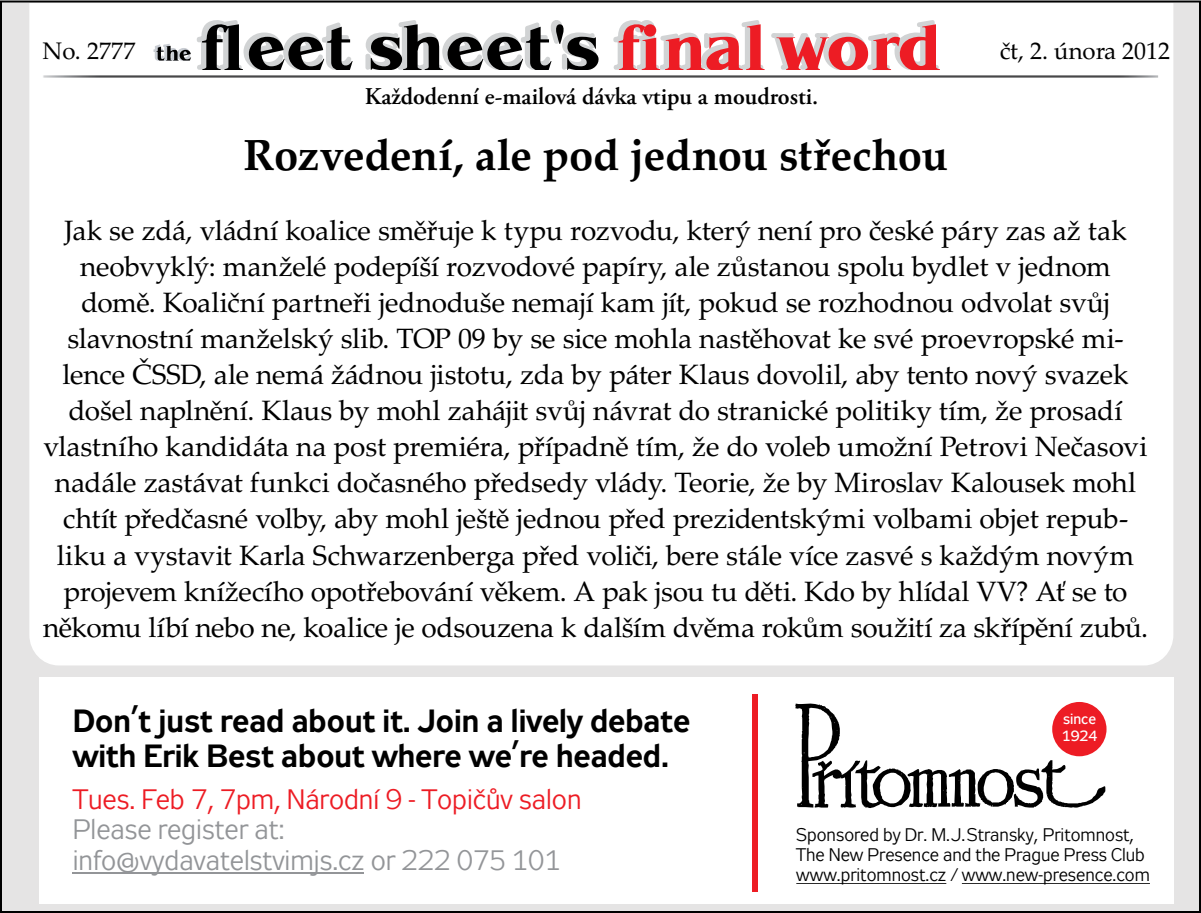
<style>
.page{position:relative;width:1201px;height:913px;background:#fff}
.page>*{position:absolute;margin:0;border:0;box-sizing:border-box;transform-origin:0 0}
.t1{font:700 43.6px "Palatino LTCE";letter-spacing:-.01em;color:#000}
.t2{font:32px/35.2px "Zeppelin 33";color:#000}
.t3{font:28px/36px "Palatino LTCE";letter-spacing:-.01em;color:#000;text-align:center}
.t4{font:28px/30.2px "Zeppelin 31";color:#939598}
.t5{font:28px "Zeppelin 31";color:#ed1c24}
.t6{font:600 24px "Adobe Garamond Pro";color:#000}
.t7{font:24px "Palatino LTCE";color:#000}
.t8{font:18.2px/20.2px "Zeppelin 31";color:#000}
.t9{font:14.8px/16.4px "Zeppelin 32";color:#fff}
</style>
<div class="page">
<div style="left:1px;top:1px;width:1198px;height:910px;background:#e5e4e4"></div>
<div style="left:28px;top:1px;width:1146px;height:665px;background:#fff"></div>
<img style="left:40px;top:73px;width:1120px;height:7px">
<svg style="left:153px;top:20px;width:446px;height:50px;background:#a3a3a4"></svg>
<svg style="left:611px;top:20px;width:328px;height:50px;background:#eda0a3"></svg>
<div style="left:39px;top:676px;width:1134px;height:227px;background:#fff"></div>
<svg style="left:795px;top:703px;width:310px;height:104px"></svg>
<div style="left:1052px;top:701px;width:54px;height:55px;background:#ed1c24;border-radius:50%"></div>
<hr style="left:73px;top:871px;width:291px;height:2px;background:#939598">
<hr style="left:796px;top:882px;width:150px;height:1px;background:#000">
<hr style="left:961px;top:882px;width:188px;height:1px;background:#000">
<div style="left:751px;top:694px;width:6px;height:197px;background:#ed1c24"></div>
<p class="t7" style="left:42px;top:37px;width:94px">No. 2777</p>
<p class="t7" style="left:999px;top:37px;width:172px">čt, 2. února 2012</p>
<p class="t6" style="left:365px;top:83px;width:455px">Každodenní e-mailová dávka vtipu a moudrosti.</p>
<h1 class="t1" style="left:243px;top:129px;width:706px">Rozvedení, ale pod jednou střechou</h1>
<p class="t3" style="left:43px;top:213px;width:1106px">Jak se zdá, vládní koalice směřuje k typu rozvodu, který není pro české páry zas až tak neobvyklý: manželé podepíší rozvodové papíry, ale zůstanou spolu bydlet v jednom domě. Koaliční partneři jednoduše nemají kam jít, pokud se rozhodnou odvolat svůj slavnostní manželský slib. TOP 09 by se sice mohla nastěhovat ke své proevropské mi&shy;lence ČSSD, ale nemá žádnou jistotu, zda by páter Klaus dovolil, aby tento nový svazek došel naplnění. Klaus by mohl zahájit svůj návrat do stranické politiky tím, že prosadí vlastního kandidáta na post premiéra, případně tím, že do voleb umožní Petrovi Nečasovi nadále zastávat funkci dočasného předsedy vlády. Teorie, že by Miroslav Kalousek mohl chtít předčasné volby, aby mohl ještě jednou před prezidentskými volbami objet repub&shy;liku a vystavit Karla Schwarzenberga před voliči, bere stále více zasvé s každým novým projevem knížecího opotřebování věkem. A pak jsou tu děti. Kdo by hlídal VV? Ať se to někomu líbí nebo ne, koalice je odsouzena k dalším dvěma rokům soužití za skřípění zubů.</p>
<p class="t2" style="left:73px;top:706px;width:619px">Don’t just read about it. Join a lively debate with Erik Best about where we’re headed.</p>
<p class="t5" style="left:73px;top:780px;width:510px">Tues. Feb 7, 7pm, Národní 9 - Topièùv salon</p>
<p class="t4" style="left:73px;top:817px;width:489px">Please register at: info@vydavatelstvimjs.cz or 222 075 101</p>
<p class="t8" style="left:796px;top:825px;width:355px">Sponsored by Dr. M.J.Stransky, Pritomnost,<br>The New Presence and the Prague Press Club www.pritomnost.cz / www.new-presence.com</p>
<p class="t9" style="left:1061px;top:712px;width:37px">since<br>1924</p>
</div>
